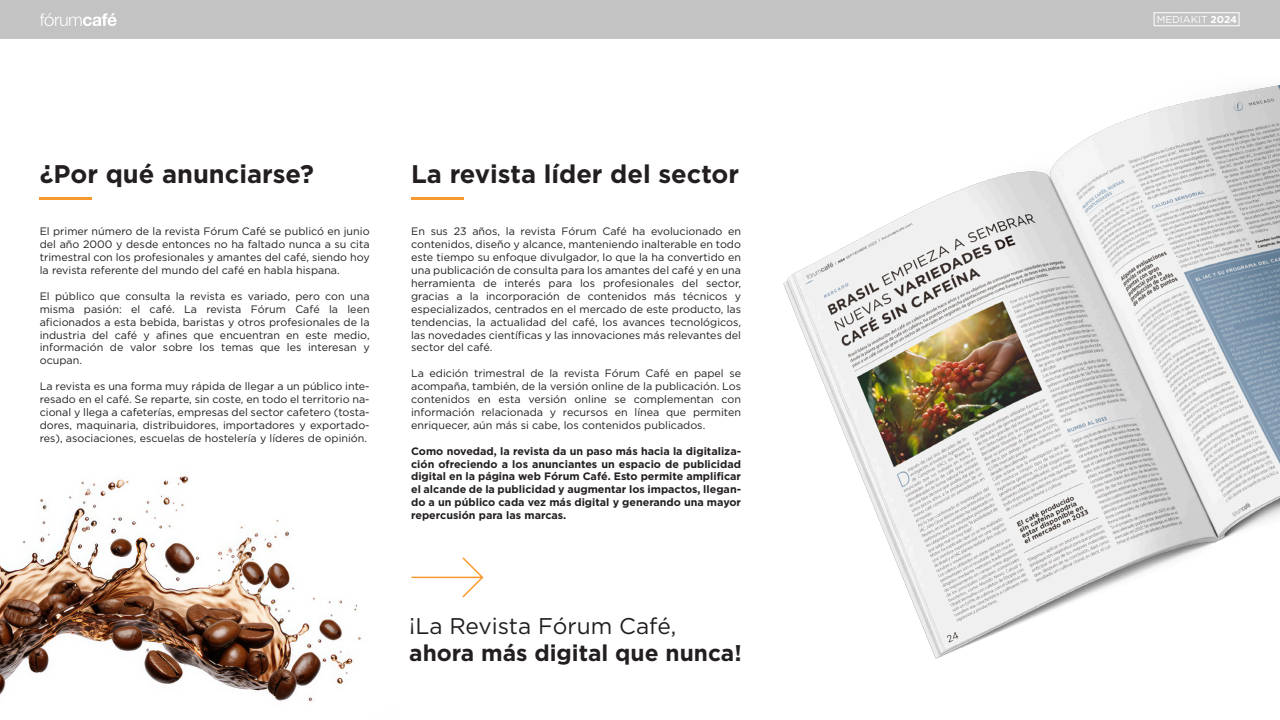
<style>
.page{position:relative;width:1280px;height:720px;background:#fff}
.page>*{position:absolute;margin:0;border:0;box-sizing:border-box;transform-origin:0 0}
.t1{font:700 25.5px "Gotham";color:#231f20}
.t2{font:700 22.7px "Gotham";color:#231f20}
.t3{font:22.7px "Gotham";color:#231f20}
.t4{font:10.75px/12.9px "Gotham";color:#231f20;text-align:justify}
.t5{font:700 10.75px/12.9px "Gotham";color:#231f20;text-align:justify}
.t6{font:10.05px "Gotham";color:#fff}
.s1{font-weight:700}
</style>
<div class="page">
<div style="left:0;top:0;width:1280px;height:38px;background:#c3c3c3"></div>
<svg style="left:40px;top:13px;width:77px;height:13px"></svg>
<div style="left:1154px;top:12px;width:85px;height:14px;border:1px solid #fff"></div>
<hr style="left:40px;top:197px;width:52px;height:2px;background:#f8992f">
<hr style="left:411px;top:197px;width:53px;height:2px;background:#f8992f">
<svg style="left:412px;top:557px;width:72px;height:40px"></svg>
<img style="left:783px;top:84px;width:497px;height:575px">
<img style="left:0;top:476px;width:361px;height:225px">
<h1 class="t1" style="left:40px;top:159px;width:276px">¿Por qué anunciarse?</h1>
<h1 class="t1" style="left:411px;top:159px;width:330px">La revista líder del sector</h1>
<p class="t4" style="left:40px;top:225px;width:331px">El primer número de la revista Fórum Café se publicó en junio del año 2000 y desde entonces no ha faltado nunca a su cita trimestral con los profesionales y amantes del café, siendo hoy la revista referente del mundo del café en habla hispana.</p>
<p class="t4" style="left:40px;top:289px;width:331px">El público que consulta la revista es variado, pero con una misma pasión: el café. La revista Fórum Café la leen aficionados a esta bebida, baristas y otros profesionales de la industria del café y afines que encuentran en este medio, información de valor sobre los temas que les interesan y ocupan.</p>
<p class="t4" style="left:40px;top:380px;width:331px">La revista es una forma muy rápida de llegar a un público inte&shy;resado en el café. Se reparte, sin coste, en todo el territorio na&shy;cional y llega a cafeterías, empresas del sector cafetero (tosta&shy;dores, maquinaria, distribuidores, importadores y exportado&shy;res), asociaciones, escuelas de hostelería y líderes de opinión.</p>
<p class="t4" style="left:411px;top:225px;width:331px">En sus 23 años, la revista Fórum Café ha evolucionado en contenidos, diseño y alcance, manteniendo inalterable en todo este tiempo su enfoque divulgador, lo que la ha convertido en una publicación de consulta para los amantes del café y en una herramienta de interés para los profesionales del sector, gracias a la incorporación de contenidos más técnicos y especializados, centrados en el mercado de este producto, las tendencias, la actualidad del café, los avances tecnológicos, las novedades científicas y las innovaciones más relevantes del sector del café.</p>
<p class="t4" style="left:411px;top:367px;width:331px">La edición trimestral de la revista Fórum Café en papel se acompaña, también, de la versión online de la publicación. Los contenidos en esta versión online se complementan con información relacionada y recursos en línea que permiten enriquecer, aún más si cabe, los contenidos publicados.</p>
<p class="t5" style="left:411px;top:444px;width:331px">Como novedad, la revista da un paso más hacia la digitaliza&shy;ción ofreciendo a los anunciantes un espacio de publicidad digital en la página web Fórum Café. Esto permite amplificar el alcande de la publicidad y augmentar los impactos, llegan&shy;do a un público cada vez más digital y generando una mayor repercusión para las marcas.</p>
<h2 class="t3" style="left:409px;top:613px;width:269px">¡La Revista Fórum Café,</h2>
<h2 class="t2" style="left:409px;top:640px;width:334px">ahora más digital que nunca!</h2>
<p class="t6" style="left:1157px;top:14px;width:82px">MEDIAKIT <span class="s1">2024</span></p>
</div>
